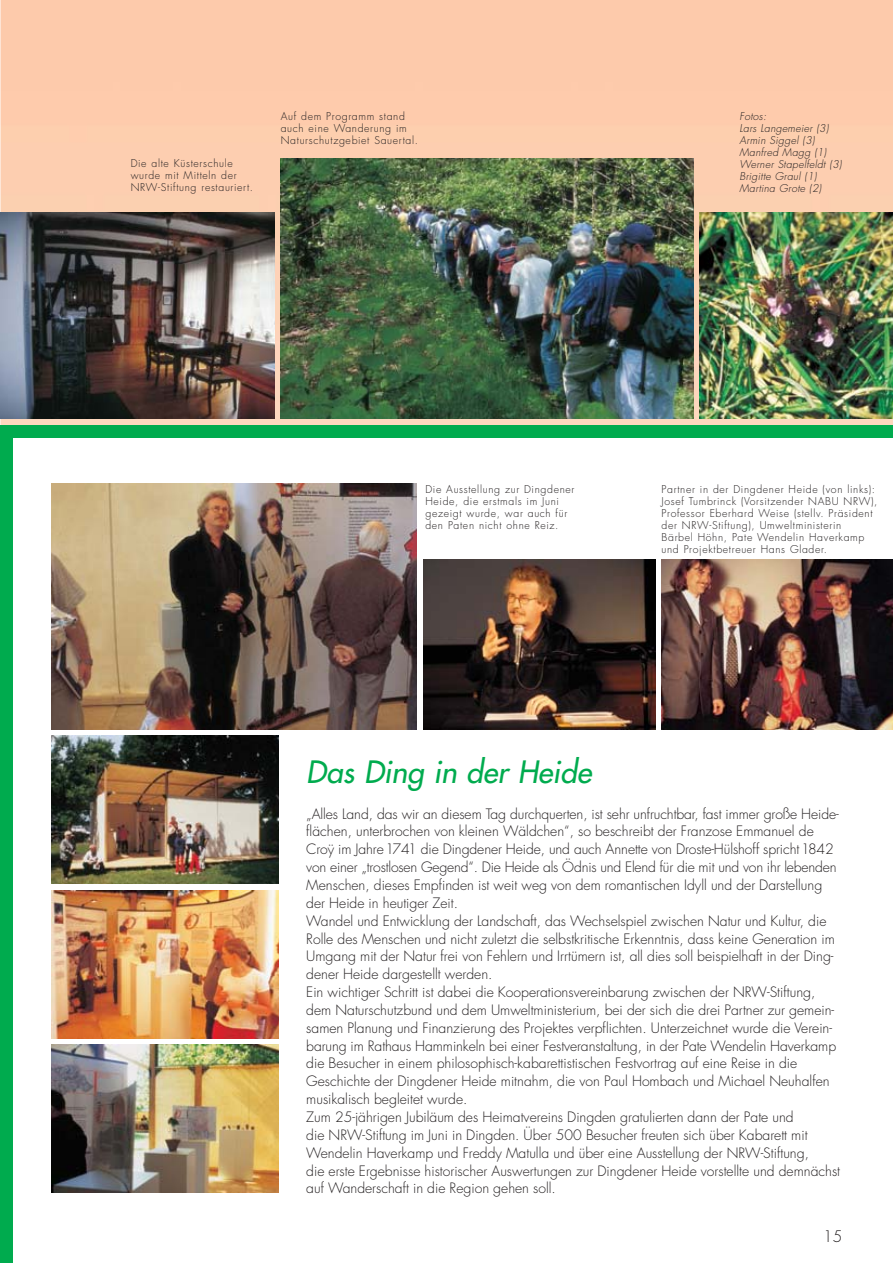
<style>
.page{position:relative;width:893px;height:1263px;background:#fff}
.page>*{position:absolute;margin:0;border:0;box-sizing:border-box;transform-origin:0 0}
.t1{font:italic 30px "Futura";color:#00ab4e}
.t2{font:300 15.45px "Futura";color:#231f20}
.t3{font:300 13.95px/17.9px "Futura";color:#231f20}
.t4{font:300 10.5px/12px "Futura";letter-spacing:.06em;color:#231f20}
.t5{font:italic 300 10.5px/12px "Futura";color:#231f20}
</style>
<div class="page">
<div style="left:0;top:0;width:892px;height:425px;background:#fdcbac"></div>
<div style="left:0;top:425px;width:892px;height:13px;background:#00ab4e"></div>
<div style="left:0;top:425px;width:13px;height:838px;background:#00ab4e"></div>
<img style="left:423px;top:559px;width:232px;height:170px">
<img style="left:661px;top:559px;width:231px;height:170px">
<img style="left:0;top:213px;width:274px;height:206px">
<img style="left:51px;top:484px;width:366px;height:245px">
<img style="left:51px;top:736px;width:228px;height:148px">
<img style="left:51px;top:890px;width:228px;height:148px">
<img style="left:51px;top:1045px;width:228px;height:148px">
<img style="left:699px;top:213px;width:193px;height:206px">
<img style="left:281px;top:158px;width:412px;height:261px">
<p class="t4" style="left:131px;top:158px;width:124px">Die alte Küsterschule wurde mit Mitteln der<br>NRW-Stiftung restauriert.</p>
<p class="t4" style="left:281px;top:111px;width:139px">Auf dem Programm stand auch eine Wanderung im<br>Naturschutzgebiet Sauertal.</p>
<p class="t5" style="left:739px;top:111px;width:105px">Fotos:<br>Lars Langemeier (3)<br>Armin Siggel (3)<br>Manfred Magg (1)<br>Werner Stapelfeldt (3)<br>Brigitte Graul (1)<br>Martina Grote (2)</p>
<p class="t4" style="left:425px;top:484px;width:150px">Die Ausstellung zur Dingdener<br>Heide, die erstmals im Juni gezeigt wurde, war auch für den Paten nicht ohne Reiz.</p>
<p class="t4" style="left:661px;top:484px;width:217px">Partner in der Dingdener Heide (von links):<br>Josef Tumbrinck (Vorsitzender NABU NRW), Professor Eberhard Weise (stellv. Präsident der NRW-Stiftung), Umweltministerin<br>Bärbel Höhn, Pate Wendelin Haverkamp und Projektbetreuer Hans Glader.</p>
<h1 class="t1" style="left:306px;top:757px;width:292px">Das Ding in der Heide</h1>
<p class="t3" style="left:306px;top:806px;width:535px">„Alles Land, das wir an diesem Tag durchquerten, ist sehr unfruchtbar, fast immer große Heide&shy;flächen, unterbrochen von kleinen Wäldchen“, so beschreibt der Franzose Emmanuel de Croÿ im Jahre 1741 die Dingdener Heide, und auch Annette von Droste-Hülshoff spricht 1842 von einer „trostlosen Gegend“. Die Heide als Ödnis und Elend für die mit und von ihr lebenden Menschen, dieses Empfinden ist weit weg von dem romantischen Idyll und der Darstellung der Heide in heutiger Zeit.<br>Wandel und Entwicklung der Landschaft, das Wechselspiel zwischen Natur und Kultur, die Rolle des Menschen und nicht zuletzt die selbstkritische Erkenntnis, dass keine Generation im Umgang mit der Natur frei von Fehlern und Irrtümern ist, all dies soll beispielhaft in der Ding&shy;dener Heide dargestellt werden.<br>Ein wichtiger Schritt ist dabei die Kooperationsvereinbarung zwischen der NRW-Stiftung, dem Naturschutzbund und dem Umweltministerium, bei der sich die drei Partner zur gemein&shy;samen Planung und Finanzierung des Projektes verpflichten. Unterzeichnet wurde die Verein&shy;barung im Rathaus Hamminkeln bei einer Festveranstaltung, in der Pate Wendelin Haverkamp die Besucher in einem philosophisch-kabarettistischen Festvortrag auf eine Reise in die Geschichte der Dingdener Heide mitnahm, die von Paul Hombach und Michael Neuhalfen musikalisch begleitet wurde.<br>Zum 25-jährigen Jubiläum des Heimatvereins Dingden gratulierten dann der Pate und<br>die NRW-Stiftung im Juni in Dingden. Über 500 Besucher freuten sich über Kabarett mit Wendelin Haverkamp und Freddy Matulla und über eine Ausstellung der NRW-Stiftung,<br>die erste Ergebnisse historischer Auswertungen zur Dingdener Heide vorstellte und demnächst auf Wanderschaft in die Region gehen soll.</p>
<p class="t2" style="left:823px;top:1229px;width:21px">15</p>
</div>
